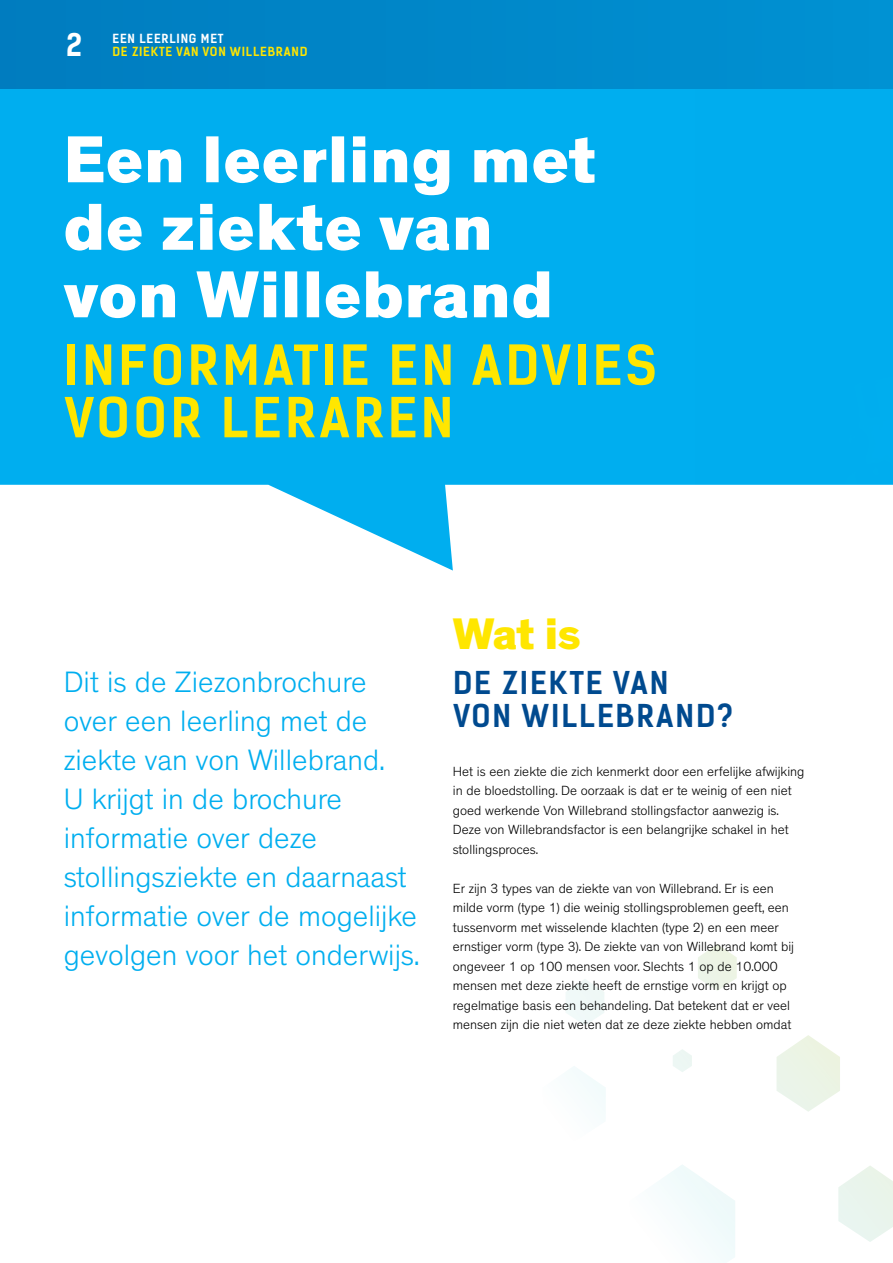
<style>
.page{position:relative;width:893px;height:1263px;background:#fff}
.page>*{position:absolute;margin:0;border:0;box-sizing:border-box;transform-origin:0 0}
.t1{font:800 67.5px/67.5px "Theinhardt";letter-spacing:.015em;color:#fff}
.t2{font:700 52.5px/52.5px "Kelson Sans";letter-spacing:.065em;color:#ffe600}
.t3{font:800 45px "Theinhardt";color:#ffe600}
.t4{font:300 30px/39px "Theinhardt";color:#00aeef}
.t5{font:700 30px/33px "Kelson Sans";letter-spacing:.065em;color:#004a8f}
.t6{font:700 30px "Kelson Sans";color:#fff}
.t7{font:300 13.5px/19.5px "Theinhardt";color:#000}
.t8{font:700 12px "Kelson Sans";letter-spacing:.065em;color:#ffe600}
.t9{font:700 12px "Kelson Sans";letter-spacing:.065em;color:#fff}
</style>
<div class="page">
<svg style="left:659px;top:1165px;width:76px;height:98px"></svg>
<svg style="left:838px;top:1166px;width:55px;height:76px"></svg>
<svg style="left:776px;top:1035px;width:64px;height:77px"></svg>
<svg style="left:571px;top:1066px;width:35px;height:46px"></svg>
<svg style="left:698px;top:944px;width:39px;height:47px"></svg>
<svg style="left:566px;top:979px;width:38px;height:46px"></svg>
<svg style="left:673px;top:1049px;width:19px;height:23px"></svg>
<svg style="left:0;top:89px;width:695px;height:481px;fill:#00aeef"></svg>
<div style="left:695px;top:89px;width:198px;height:396px;background:#00adee"></div>
<div style="left:0;top:0;width:893px;height:89px;background:#0087c9"></div>
<h3 class="t6" style="left:66px;top:27px;width:18px">2</h3>
<p class="t9" style="left:112px;top:31px;width:113px">EEN LEERLING MET</p>
<p class="t8" style="left:112px;top:44px;width:196px">DE ZIEKTE VAN VON WILLEBRAND</p>
<h1 class="t1" style="left:64px;top:128px;width:533px">Een leerling met de ziekte van von Willebrand</h1>
<h2 class="t2" style="left:64px;top:339px;width:594px">INFORMATIE EN ADVIES<br>VOOR LERAREN</h2>
<h3 class="t3" style="left:453px;top:606px;width:130px">Wat is</h3>
<h3 class="t4" style="left:64px;top:663px;width:357px">Dit is de Ziezonbrochure over een leerling met de ziekte van von Willebrand.<br>U krijgt in de brochure informatie over deze stollingsziekte en daarnaast informatie over de mogelijke gevolgen voor het onderwijs.</h3>
<h3 class="t5" style="left:453px;top:667px;width:281px">DE ZIEKTE VAN<br>VON WILLEBRAND?</h3>
<p class="t7" style="left:453px;top:761px;width:353px">Het is een ziekte die zich kenmerkt door een erfelijke afwijking in de bloedstolling. De oorzaak is dat er te weinig of een niet goed werkende Von Willebrand stollingsfactor aanwezig is.<br>Deze von Willebrandsfactor is een belangrijke schakel in het stollingsproces.</p>
<p class="t7" style="left:453px;top:878px;width:343px">Er zijn 3 types van de ziekte van von Willebrand. Er is een milde vorm (type 1) die weinig stollingsproblemen geeft, een tussenvorm met wisselende klachten (type 2) en een meer ernstiger vorm (type 3). De ziekte van von Willebrand komt bij ongeveer 1 op 100 mensen voor. Slechts 1 op de 10.000 mensen met deze ziekte heeft de ernstige vorm en krijgt op regelmatige basis een behandeling. Dat betekent dat er veel mensen zijn die niet weten dat ze deze ziekte hebben omdat</p>
</div>
